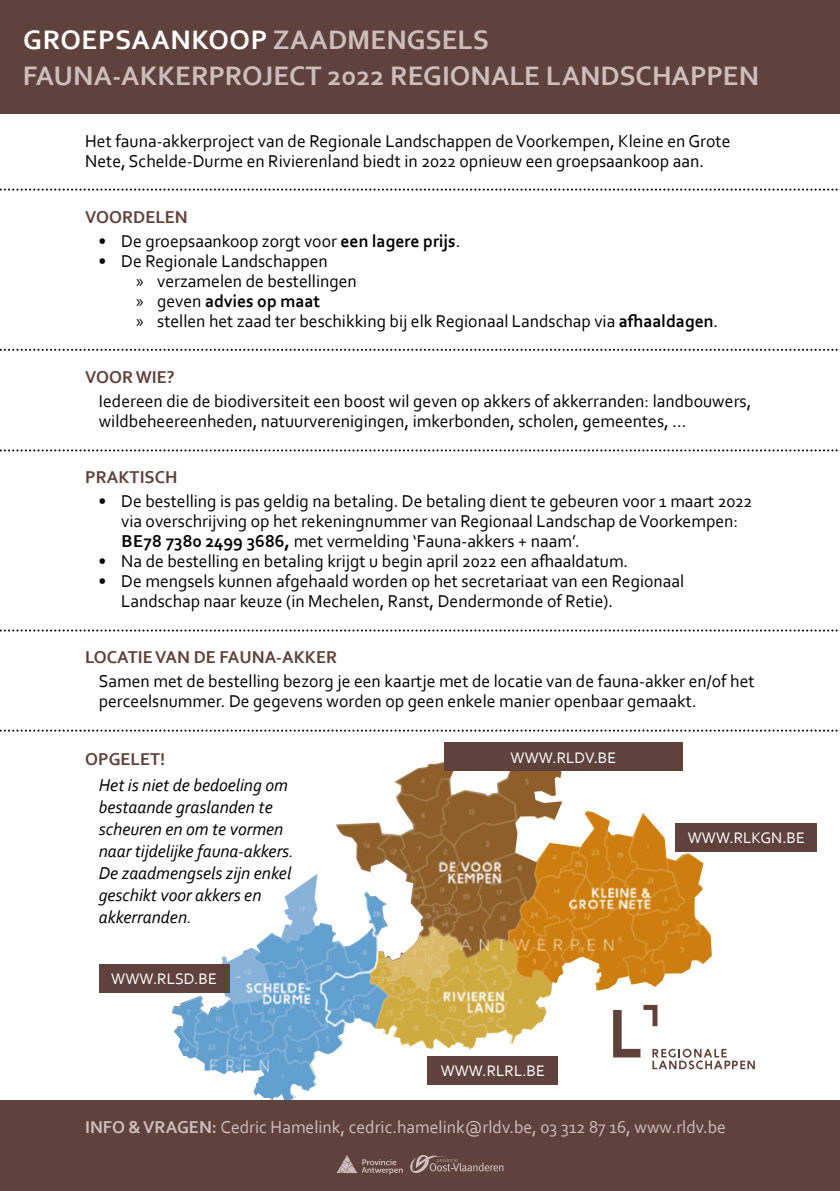
<style>
.page{position:relative;width:840px;height:1191px;background:#fff}
.page>*{position:absolute;margin:0;border:0;box-sizing:border-box;transform-origin:0 0}
.t1{font:700 28px/36px "Corbel";color:#cebebb}
.t2{font:18px/20px "Corbel";color:#000}
.t3{font:italic 18px/22px "Corbel";color:#000}
.t4{font:18px "Corbel";color:#cebebb}
.t5{font:700 18px "Corbel";color:#60423c}
.t6{font:16px "Corbel";color:#fff}
.s1{color:#fff}
.s2{font-weight:700}
.s3{font-family:"Myriad Pro"}
</style>
<div class="page">
<img style="left:172px;top:749px;width:539px;height:351px">
<svg style="left:367px;top:859px;width:56px;height:101px"></svg>
<img style="left:278px;top:873px;width:40px;height:73px">
<img style="left:221px;top:947px;width:58px;height:67px">
<svg style="left:0;top:729px;width:840px;height:2px"></svg>
<div style="left:0;top:0;width:839px;height:113px;background:#60423c"></div>
<div style="left:0;top:1100px;width:839px;height:91px;background:#60423c"></div>
<svg style="left:612px;top:1005px;width:142px;height:64px"></svg>
<svg style="left:0;top:189px;width:840px;height:2px"></svg>
<svg style="left:0;top:349px;width:840px;height:2px"></svg>
<svg style="left:0;top:449px;width:840px;height:2px"></svg>
<svg style="left:0;top:629px;width:840px;height:2px"></svg>
<div style="left:99px;top:963px;width:130px;height:29px;background:#60423c"></div>
<div style="left:444px;top:742px;width:238px;height:29px;background:#60423c"></div>
<div style="left:675px;top:822px;width:141px;height:29px;background:#60423c"></div>
<div style="left:427px;top:1056px;width:130px;height:28px;background:#60423c"></div>
<svg style="left:410px;top:1155px;width:93px;height:18px"></svg>
<svg style="left:336px;top:1155px;width:66px;height:19px"></svg>
<h1 class="t1" style="left:23px;top:21px;width:737px"><span class="s1">GROEPSAANKOOP</span> ZAADMENGSELS<br>FAUNA-AKKERPROJECT 2022 REGIONALE LANDSCHAPPEN</h1>
<p class="t2" style="left:85px;top:130px;width:646px">Het fauna-akkerproject van de Regionale Landschappen de Voorkempen, Kleine en Grote<br>Nete, Schelde-Durme en Rivierenland biedt in 2022 opnieuw een groepsaankoop aan.</p>
<p class="t5" style="left:85px;top:206px;width:104px">VOORDELEN</p>
<p class="t2" style="left:98px;top:230px;width:363px">• De groepsaankoop zorgt voor <span class="s2">een lagere prijs</span>.</p>
<p class="t2" style="left:136px;top:250px;width:583px;text-indent:-38px">• De Regionale Landschappen<br><span class="s3">»</span> verzamelen de bestellingen<br><span class="s3">»</span> geven <span class="s2">advies op maat<br></span><span class="s3">»</span> stellen het zaad ter beschikking bij elk Regionaal Landschap via <span class="s2">afhaaldagen</span>.</p>
<p class="t5" style="left:85px;top:366px;width:91px">VOOR WIE?</p>
<p class="t2" style="left:99px;top:390px;width:653px">Iedereen die de biodiversiteit een boost wil geven op akkers of akkerranden: landbouwers, wildbeheereenheden, natuurverenigingen, imkerbonden, scholen, gemeentes, ...</p>
<p class="t5" style="left:85px;top:466px;width:94px">PRAKTISCH</p>
<p class="t2" style="left:121px;top:490px;width:632px;text-indent:-23px">• De bestelling is pas geldig na betaling. De betaling dient te gebeuren voor 1 maart 2022 via overschrijving op het rekeningnummer van Regionaal Landschap de Voorkempen:<br><span class="s2">BE78 7380 2499 3686,</span> met vermelding ‘Fauna-akkers + naam’.</p>
<p class="t2" style="left:98px;top:550px;width:531px">• Na de bestelling en betaling krijgt u begin april 2022 een afhaaldatum.</p>
<p class="t2" style="left:121px;top:570px;width:564px;text-indent:-23px">• De mengsels kunnen afgehaald worden op het secretariaat van een Regionaal<br>Landschap naar keuze (in Mechelen, Ranst, Dendermonde of Retie).</p>
<p class="t5" style="left:85px;top:646px;width:253px">LOCATIE VAN DE FAUNA-AKKER</p>
<p class="t2" style="left:99px;top:670px;width:657px">Samen met de bestelling bezorg je een kaartje met de locatie van de fauna-akker en/of het perceelsnummer. De gegevens worden op geen enkele manier openbaar gemaakt.</p>
<p class="t5" style="left:85px;top:748px;width:82px">OPGELET!</p>
<p class="t3" style="left:99px;top:773px;width:197px">Het is niet de bedoeling om bestaande graslanden te scheuren en om te vormen naar tijdelijke fauna-akkers.<br>De zaadmengsels zijn enkel geschikt voor akkers en akkerranden.</p>
<p class="t6" style="left:111px;top:969px;width:107px">WWW.RLSD.BE</p>
<p class="t6" style="left:510px;top:747px;width:107px">WWW.RLDV.BE</p>
<p class="t6" style="left:687px;top:828px;width:119px">WWW.RLKGN.BE</p>
<p class="t6" style="left:440px;top:1061px;width:106px">WWW.RLRL.BE</p>
<p class="t4" style="left:85px;top:1116px;width:642px"><span class="s2">INFO &amp; VRAGEN:</span> Cedric Hamelink, cedric.hamelink@rldv.be, 03 312 87 16, www.rldv.be</p>
</div>
